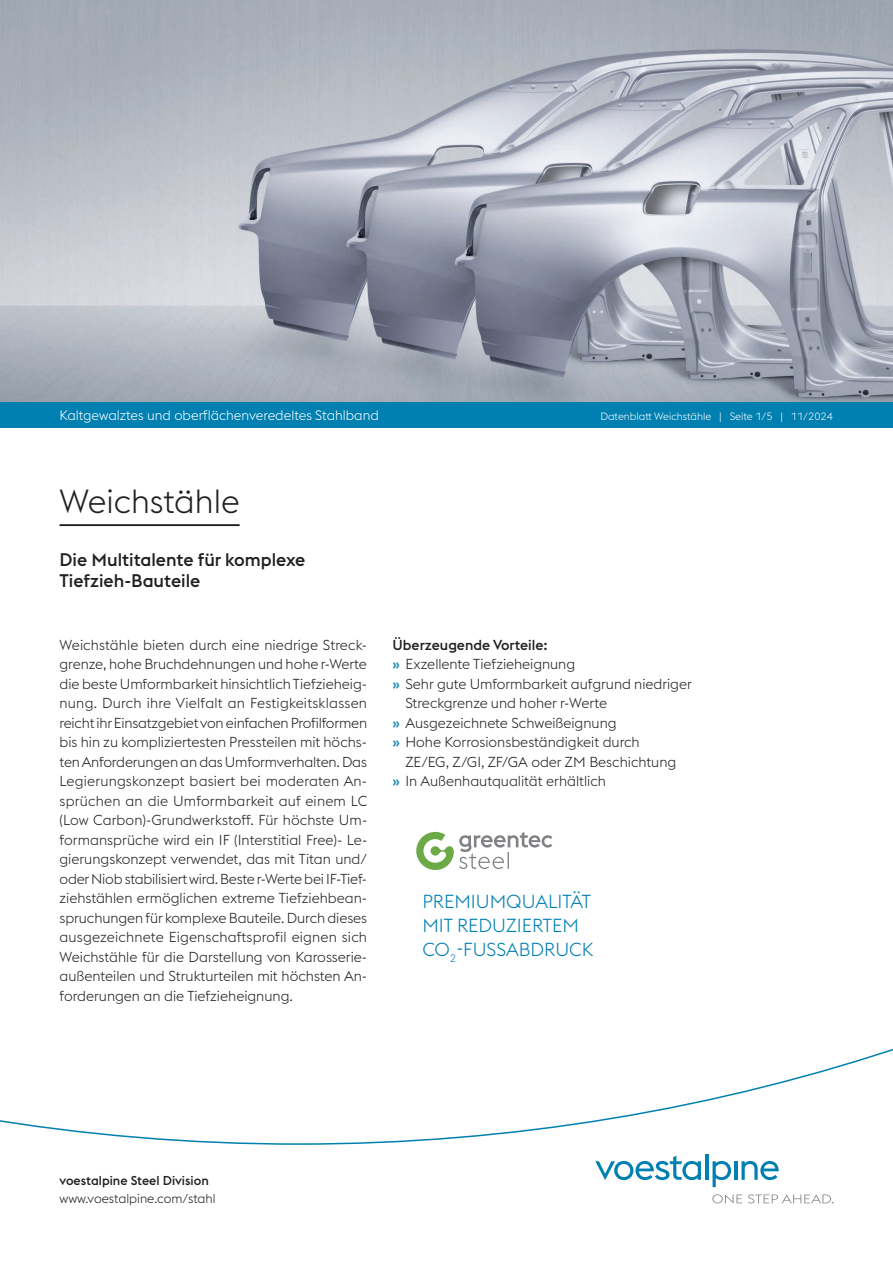
<style>
.page{position:relative;width:893px;height:1263px;background:#fff}
.page>*{position:absolute;margin:0;border:0;box-sizing:border-box;transform-origin:0 0}
.t1{font:300 33px "voestalpine";color:#231f20}
.t2{font:300 18.6px/24.2px "voestalpine";color:#007fb1}
.t3{font:500 18px/21px "voestalpine";color:#231f20}
.t4{font:300 14.25px/19.5px "voestalpine";color:#231f20;text-align:justify}
.t5{font:500 14.25px "voestalpine";color:#231f20}
.t6{font:300 13.5px "voestalpine";color:#fff}
.t7{font:300 12.75px "voestalpine";color:#231f20}
.t8{font:500 12.75px "voestalpine";color:#231f20}
.t9{font:300 10.5px "voestalpine";color:#fff}
.s1{font-weight:500;color:#007fb1}
</style>
<div class="page">
<svg style="left:595px;top:1156px;width:106px;height:24px"></svg>
<hr style="left:705px;top:1154px;width:3px;height:26px;background:#007fb1">
<svg style="left:713px;top:1161px;width:18px;height:26px"></svg>
<hr style="left:734px;top:1161px;width:3px;height:19px;background:#007fb1">
<svg style="left:741px;top:1161px;width:38px;height:19px"></svg>
<svg style="left:712px;top:1194px;width:30px;height:9px"></svg>
<svg style="left:748px;top:1194px;width:85px;height:9px"></svg>
<svg style="left:416px;top:832px;width:136px;height:38px"></svg>
<img style="left:0;top:0;width:893px;height:402px">
<svg style="left:0;top:1048px;width:893px;height:97px"></svg>
<hr style="left:60px;top:524px;width:180px;height:2px;background:#231f20">
<div style="left:0;top:402px;width:893px;height:25px;background:#007fb1"></div>
<p class="t6" style="left:60px;top:407px;width:321px">Kaltgewalztes und oberflächenveredeltes Stahlband</p>
<p class="t9" style="left:600px;top:410px;width:234px">Datenblatt Weichstähle | Seite 1/5 | 11/2024</p>
<h1 class="t1" style="left:60px;top:482px;width:182px">Weichstähle</h1>
<p class="t3" style="left:60px;top:549px;width:247px">Die Multitalente für komplexe<br>Tiefzieh-Bauteile</p>
<p class="t4" style="left:60px;top:635px;width:309px">Weichstähle bieten durch eine niedrige Streck&shy;grenze, hohe Bruchdehnungen und hohe r-Werte die beste Umformbarkeit hinsichtlich Tiefzieheig&shy;nung. Durch ihre Vielfalt an Festigkeitsklassen reicht ihr Einsatzgebiet von einfachen Profilformen bis hin zu kompliziertesten Pressteilen mit höchs&shy;ten Anforderungen an das Umformverhalten. Das Legierungskonzept basiert bei moderaten An&shy;sprüchen an die Umformbarkeit auf einem LC (Low Carbon)-Grundwerkstoff. Für höchste Um&shy;formansprüche wird ein IF (Interstitial Free)- Le&shy;gierungskonzept verwendet, das mit Titan und/ oder Niob stabilisiert wird. Beste r-Werte bei IF-Tief&shy;ziehstählen ermöglichen extreme Tiefziehbean&shy;spruchungen für komplexe Bauteile. Durch dieses ausgezeichnete Eigenschaftsprofil eignen sich Weichstähle für die Darstellung von Karosserie&shy;außenteilen und Strukturteilen mit höchsten An&shy;forderungen an die Tiefzieheignung.</p>
<p class="t5" style="left:393px;top:636px;width:157px">Überzeugende Vorteile:</p>
<p class="t4" style="left:393px;top:654px;width:184px"><span class="s1">»</span> Exzellente Tiefzieheignung</p>
<p class="t4" style="left:393px;top:674px;width:301px"><span class="s1">»</span> Sehr gute Umformbarkeit aufgrund niedriger</p>
<p class="t4" style="left:405px;top:693px;width:203px">Streckgrenze und hoher r-Werte</p>
<p class="t4" style="left:393px;top:713px;width:225px"><span class="s1">»</span> Ausgezeichnete Schweißeignung</p>
<p class="t4" style="left:393px;top:732px;width:249px"><span class="s1">»</span> Hohe Korrosionsbeständigkeit durch</p>
<p class="t4" style="left:405px;top:752px;width:272px">ZE/EG, Z/GI, ZF/GA oder ZM Beschichtung</p>
<p class="t4" style="left:393px;top:771px;width:215px"><span class="s1">»</span> In Außenhautqualität erhältlich</p>
<h2 class="t2" style="left:422px;top:889px;width:172px">PREMIUMQUALITÄT<br>MIT REDUZIERTEM<br>CO<sub>2</sub>-FUSSABDRUCK</h2>
<p class="t8" style="left:60px;top:1173px;width:151px">voestalpine Steel Division</p>
<p class="t7" style="left:60px;top:1191px;width:158px">www.voestalpine.com/stahl</p>
</div>
